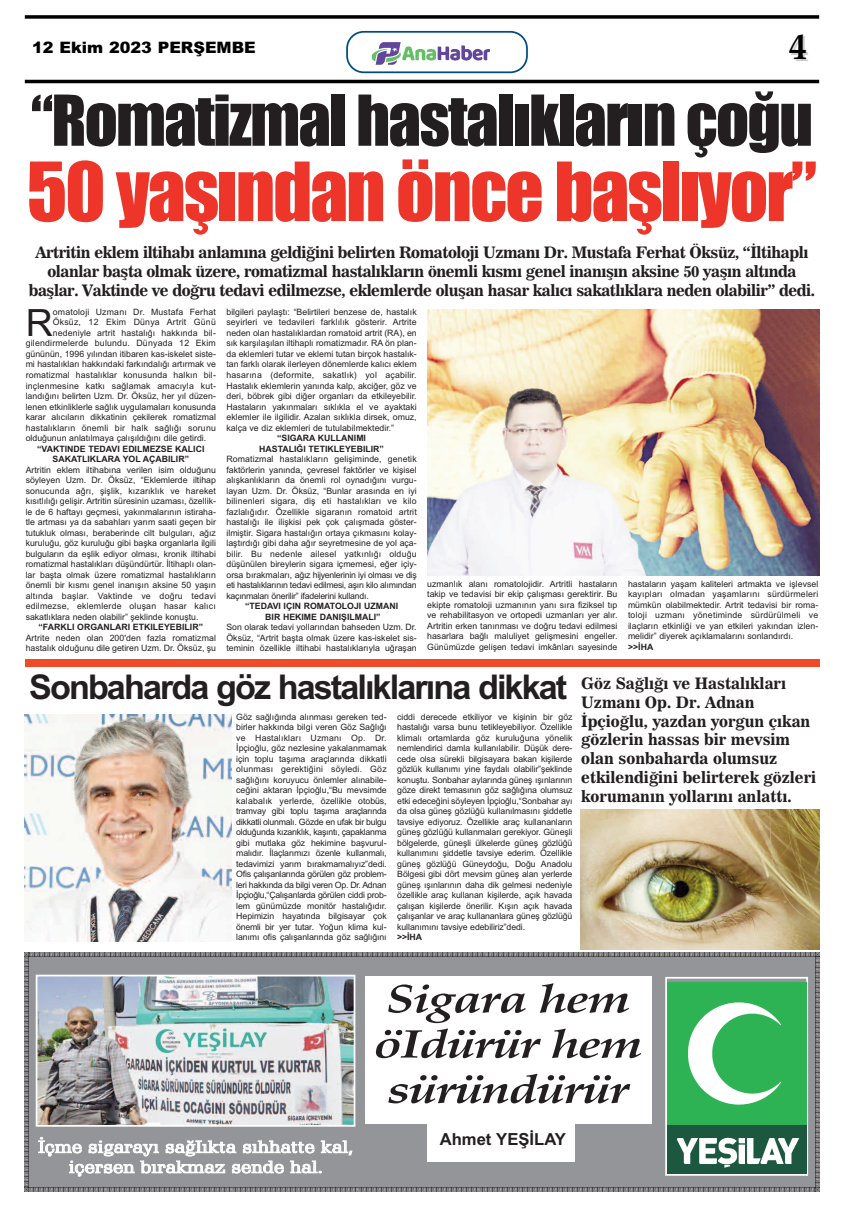
<style>
.page{position:relative;width:844px;height:1216px;background:#fff}
.page>*{position:absolute;margin:0;border:0;box-sizing:border-box;transform-origin:0 0}
.t1{font:75.25px "Impact";letter-spacing:-.025em;color:#ee3529}
.t2{font:64.75px "Impact";letter-spacing:-.025em;color:#231f20}
.t3{font:italic 700 39.99px/45.2px "Palatino";letter-spacing:-.03em;color:#231f20;text-align:center;scale:1.29 1}
.t4{font:37.54px "Arial";color:#231f20}
.t5{font:700 36.57px "Palatino";color:#000}
.t6{font:700 34.12px "Arial";letter-spacing:-.055em;color:#231f20}
.t7{font:16.8px/20.1px "Schadow BT";letter-spacing:.01em;color:#fff;text-align:center;scale:1.22 1}
.t8{font:700 16.62px "Arial";color:#231f20}
.t9{font:15.75px/18.9px "News 706 BT Bold C";letter-spacing:-.025em;color:#231f20;text-align:center}
.t10{font:15.75px/18.9px "News 706 BT Bold C";color:#231f20}
.t11{font:900 15.75px "Arial";color:#000}
.t12{font:8.75px/10.5px "Arial";color:#231f20;text-align:justify}
.t13{font:700 8.75px/10.5px "Arial";color:#231f20;text-align:center}
.t14{font:8.75px "Arial";letter-spacing:.02em;color:#231f20}
</style>
<div class="page">
<svg style="left:25px;top:15px;width:794px;height:4px;background:#1f1f1f"></svg>
<hr style="left:25px;top:80px;width:794px;height:3px;background:#000">
<svg style="left:346px;top:31px;width:181px;height:42px"></svg>
<img style="left:373px;top:40px;width:116px;height:26px">
<svg style="left:25px;top:952px;width:793px;height:239px;background:#909194"></svg>
<img style="left:39px;top:977px;width:313px;height:146px">
<div style="left:36px;top:974px;width:319px;height:152px;border:2px solid #fff"></div>
<div style="left:366px;top:976px;width:286px;height:147px;background:#fff"></div>
<div style="left:665px;top:976px;width:142px;height:199px;border:2px solid #fff"></div>
<img style="left:666px;top:982px;width:140px;height:191px">
<div style="left:427px;top:1122px;width:147px;height:39px;background:#fff"></div>
<img style="left:427px;top:310px;width:392px;height:266px">
<img style="left:427px;top:371px;width:224px;height:204px">
<div style="left:25px;top:659px;width:794px;height:8px;background:#f04b28"></div>
<img style="left:580px;top:809px;width:239px;height:140px">
<img style="left:25px;top:714px;width:207px;height:227px">
<h3 class="t11" style="left:32px;top:38px;width:225px">12 Ekim 2023 PERŞEMBE</h3>
<h3 class="t5" style="left:788px;top:25px;width:20px">4</h3>
<h2 class="t2" style="left:31px;top:85px;width:783px">“Romatizmal hastalıkların çoğu</h2>
<h1 class="t1" style="left:27px;top:151px;width:791px">50 yaşından önce başlıyor”</h1>
<p class="t9" style="left:29px;top:243px;width:787px">Artritin eklem iltihabı anlamına geldiğini belirten Romatoloji Uzmanı Dr. Mustafa Ferhat Öksüz, “İltihaplı olanlar başta olmak üzere, romatizmal hastalıkların önemli kısmı genel inanışın aksine 50 yaşın altında başlar. Vaktinde ve doğru tedavi edilmezse, eklemlerde oluşan hasar kalıcı sakatlıklara neden olabilir” dedi.</p>
<h3 class="t4" style="left:26px;top:301px;width:29px">R</h3>
<p class="t14" style="left:53px;top:307px;width:164px">omatoloji Uzmanı Dr. Mustafa Ferhat</p>
<p class="t12" style="left:226px;top:307px;width:192px">bilgileri paylaştı: “Belirtileri benzese de, hastalık seyirleri ve tedavileri farklılık gösterir. Artrite neden olan hastalıklardan romatoid artrit (RA), en sık karşılaşılan iltihaplı romatizmadır. RA ön plan&shy;da eklemleri tutar ve eklemi tutan birçok hastalık&shy;tan farklı olarak ilerleyen dönemlerde kalıcı eklem hasarına (deformite, sakatlık) yol açabilir.<br>Hastalık eklemlerin yanında kalp, akciğer, göz ve deri, böbrek gibi diğer organları da etkileyebilir.<br>Hastaların yakınmaları sıklıkla el ve ayaktaki eklemler ile ilgilidir. Azalan sıklıkla dirsek, omuz, kalça ve diz eklemleri de tutulabilmektedir.”</p>
<p class="t13" style="left:259px;top:433px;width:126px">“SIGARA KULLANIMI<br>HASTALIĞI TETIKLEYEBILIR”</p>
<p class="t12" style="left:226px;top:454px;width:192px">Romatizmal hastalıkların gelişiminde, genetik faktörlerin yanında, çevresel faktörler ve kişisel alışkanlıkların da önemli rol oynadığını vurgu&shy;layan Uzm. Dr. Öksüz, “Bunlar arasında en iyi bilinenleri sigara, diş eti hastalıkları ve kilo fazlalığıdır. Özellikle sigaranın romatoid artrit hastalığı ile ilişkisi pek çok çalışmada göster&shy;ilmiştir. Sigara hastalığın ortaya çıkmasını kolay&shy;laştırdığı gibi daha ağır seyretmesine de yol aça&shy;bilir. Bu nedenle ailesel yatkınlığı olduğu düşünülen bireylerin sigara içmemesi, eğer içiy&shy;orsa bırakmaları, ağız hijyenlerinin iyi olması ve diş eti hastalıklarının tedavi edilmesi, aşırı kilo alımından kaçınmaları önerilir” ifadelerini kullandı.</p>
<p class="t13" style="left:245px;top:601px;width:154px">“TEDAVI IÇIN ROMATOLOJI UZMANI<br>BIR HEKIME DANIŞILMALI”</p>
<p class="t12" style="left:226px;top:622px;width:192px">Son olarak tedavi yollarından bahseden Uzm. Dr.<br>Öksüz, “Artrit başta olmak üzere kas-iskelet sis&shy;teminin özellikle iltihabi hastalıklarıyla uğraşan</p>
<p class="t14" style="left:53px;top:317px;width:164px">Öksüz, 12 Ekim Dünya Artrit Günü</p>
<p class="t12" style="left:53px;top:328px;width:164px">nedeniyle artrit hastalığı hakkında bil-</p>
<p class="t14" style="left:26px;top:338px;width:192px">gilendirmelerde bulundu. Dünyada 12 Ekim</p>
<p class="t12" style="left:26px;top:349px;width:192px">gününün, 1996 yılından itibaren kas-iskelet siste-</p>
<p class="t12" style="left:26px;top:359px;width:192px">mi hastalıkları hakkındaki farkındalığı artırmak ve</p>
<p class="t12" style="left:26px;top:370px;width:192px">romatizmal hastalıklar konusunda halkın bil-</p>
<p class="t14" style="left:26px;top:380px;width:192px">inçlenmesine katkı sağlamak amacıyla kut-</p>
<p class="t12" style="left:26px;top:391px;width:192px">landığını belirten Uzm. Dr. Öksüz, her yıl düzen-</p>
<p class="t12" style="left:26px;top:401px;width:192px">lenen etkinliklerle sağlık uygulamaları konusunda</p>
<p class="t12" style="left:26px;top:412px;width:192px">karar alıcıların dikkatinin çekilerek romatizmal</p>
<p class="t14" style="left:26px;top:422px;width:192px">hastalıkların önemli bir halk sağlığı sorunu</p>
<p class="t12" style="left:26px;top:433px;width:182px">olduğunun anlatılmaya çalışıldığını dile getirdi.</p>
<p class="t13" style="left:37px;top:443px;width:169px">“VAKTINDE TEDAVI EDILMEZSE KALICI<br>SAKATLIKLARA YOL AÇABILIR”</p>
<p class="t12" style="left:26px;top:464px;width:192px">Artritin eklem iltihabına verilen isim olduğunu söyleyen Uzm. Dr. Öksüz, “Eklemlerde iltihap sonucunda ağrı, şişlik, kızarıklık ve hareket kısıtlılığı gelişir. Artritin süresinin uzaması, özellik&shy;le de 6 haftayı geçmesi, yakınmalarının istiraha&shy;tle artması ya da sabahları yarım saati geçen bir tutukluk olması, beraberinde cilt bulguları, ağız kuruluğu, göz kuruluğu gibi başka organlarla ilgili bulguların da eşlik ediyor olması, kronik iltihabi romatizmal hastalıkları düşündürtür. İltihaplı olan&shy;lar başta olmak üzere romatizmal hastalıkların önemli bir kısmı genel inanışın aksine 50 yaşın altında başlar. Vaktinde ve doğru tedavi edilmezse, eklemlerde oluşan hasar kalıcı sakatlıklara neden olabilir” şeklinde konuştu.</p>
<p class="t13" style="left:39px;top:622px;width:166px">“FARKLI ORGANLARI ETKILEYEBILIR”</p>
<p class="t12" style="left:26px;top:632px;width:192px">Artrite neden olan 200'den fazla romatizmal hastalık olduğunu dile getiren Uzm. Dr. Öksüz, şu</p>
<p class="t12" style="left:427px;top:578px;width:192px">uzmanlık alanı romatolojidir. Artritli hastaların takip ve tedavisi bir ekip çalışması gerektirir. Bu ekipte romatoloji uzmanının yanı sıra fiziksel tıp ve rehabilitasyon ve ortopedi uzmanları yer alır.<br>Artritin erken tanınması ve doğru tedavi edilmesi hasarlara bağlı maluliyet gelişmesini engeller.<br>Günümüzde gelişen tedavi imkânları sayesinde</p>
<p class="t12" style="left:628px;top:578px;width:192px">hastaların yaşam kaliteleri artmakta ve işlevsel kayıpları olmadan yaşamlarını sürdürmeleri mümkün olabilmektedir. Artrit tedavisi bir roma&shy;toloji uzmanı yönetiminde sürdürülmeli ve ilaçların etkinliği ve yan etkileri yakından izlen&shy;melidir” diyerek açıklamalarını sonlandırdı.</p>
<p class="t13" style="left:628px;top:641px;width:27px">&gt;&gt;İHA</p>
<h3 class="t6" style="left:29px;top:667px;width:539px">Sonbaharda göz hastalıklarına dikkat</h3>
<p class="t12" style="left:236px;top:711px;width:152px">Göz sağlığında alınması gereken ted&shy;birler hakkında bilgi veren Göz Sağlığı ve Hastalıkları Uzmanı Op. Dr.<br>İpçioğlu, göz nezlesine yakalanmamak için toplu taşıma araçlarında dikkatli olunması gerektiğini söyledi. Göz sağlığını koruyucu önlemler alınabile&shy;ceğini aktaran İpçioğlu,“Bu mevsimde kalabalık yerlerde, özellikle otobüs, tramvay gibi toplu taşıma araçlarında dikkatli olunmalı. Gözde en ufak bir bulgu olduğunda kızarıklık, kaşıntı, çapaklanma gibi mutlaka göz hekimine başvurul&shy;malıdır. İlaçlarımızı özenle kullanmalı, tedavimizi yarım bırakmamalıyız”dedi.<br>Ofis çalışanlarında görülen göz problem&shy;leri hakkında da bilgi veren Op. Dr. Adnan İpçioğlu,“Çalışanlarda görülen ciddi prob&shy;lem günümüzde monitör hastalığıdır.<br>Hepimizin hayatında bilgisayar çok önemli bir yer tutar. Yoğun klima kul&shy;lanımı ofis çalışanlarında göz sağlığını</p>
<p class="t12" style="left:397px;top:711px;width:177px">ciddi derecede etkiliyor ve kişinin bir göz hastalığı varsa bunu tetikleyebiliyor. Özellikle klimalı ortamlarda göz kuruluğuna yönelik nemlendirici damla kullanılabilir. Düşük dere&shy;cede olsa sürekli bilgisayara bakan kişilerde gözlük kullanımı yine faydalı olabilir”şeklinde konuştu. Sonbahar aylarında güneş ışınlarının göze direkt temasının göz sağlığına olumsuz etki edeceğini söyleyen İpçioğlu,“Sonbahar ayı da olsa güneş gözlüğü kullanılmasını şiddetle tavsiye ediyoruz. Özellikle araç kullananların güneş gözlüğü kullanmaları gerekiyor. Güneşli bölgelerde, güneşli ülkelerde güneş gözlüğü kullanımını şiddetle tavsiye ederim. Özellikle güneş gözlüğü Güneydoğu, Doğu Anadolu Bölgesi gibi dört mevsim güneş alan yerlerde güneş ışınlarının daha dik gelmesi nedeniyle özellikle araç kullanan kişilerde, açık havada çalışan kişilerde önerilir. Kışın açık havada çalışanlar ve araç kullananlara güneş gözlüğü kullanımını tavsiye edebiliriz”dedi.</p>
<p class="t13" style="left:397px;top:932px;width:26px">&gt;&gt;İHA</p>
<h3 class="t10" style="left:581px;top:673px;width:236px">Göz Sağlığı ve Hastalıkları<br>Uzmanı Op. Dr. Adnan<br>İpçioğlu, yazdan yorgun çıkan gözlerin hassas bir mevsim olan sonbaharda olumsuz etkilendiğini belirterek gözleri korumanın yollarını anlattı.</h3>
<h3 class="t7" style="left:38px;top:1136px;width:260px">İçme sigarayı sağIıkta sıhhatte kal, içersen bırakmaz sende hal.</h3>
<h3 class="t3" style="left:373px;top:975px;width:210px">Sigara hem öIdürür hem süründürür</h3>
<h3 class="t8" style="left:439px;top:1129px;width:128px">Ahmet YEŞİLAY</h3>
</div>
